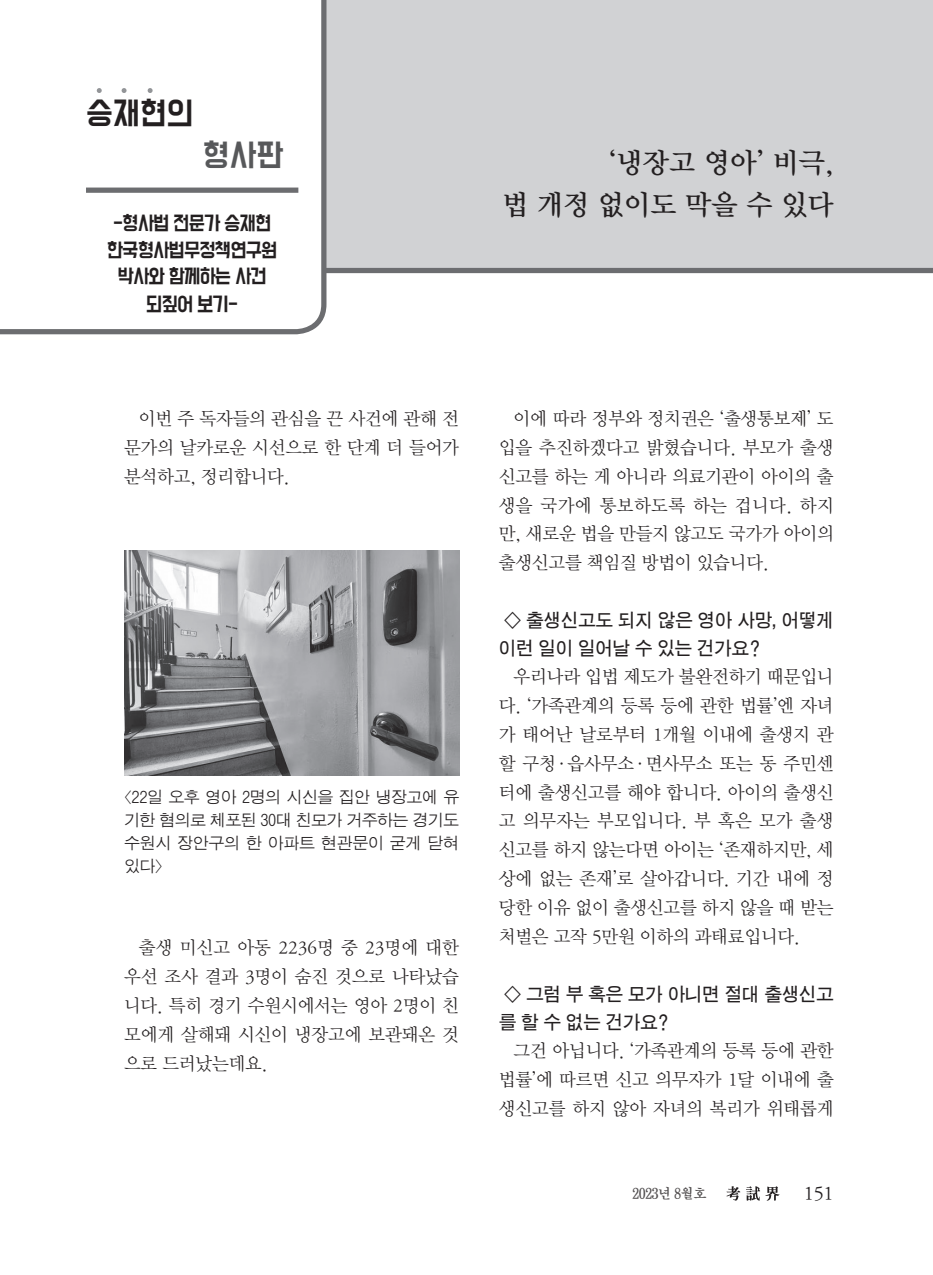
<style>
.page{position:relative;width:933px;height:1275px;background:#fff}
.page>*{position:absolute;margin:0;border:0;box-sizing:border-box;transform-origin:0 0}
.t1{font:28px/42px "DX Nmu Std 40";color:#231f20;text-align:right}
.t2{font:28px "BM Do Hyeon";color:#231f20}
.t3{font:28px "BM Do Hyeon";color:#57585a}
.t4{font:19.25px "DX Nmu Std 30";color:#231f20}
.t5{font:18.38px/28.9px "DX Nmu Std 25";letter-spacing:-.01em;color:#231f20;text-align:justify}
.t6{font:18.38px/28px "D Xgo Std 40";letter-spacing:-.01em;color:#231f20;scale:.95 1}
.t7{font:17.5px/26.2px "BM Do Hyeon";letter-spacing:-.05em;color:#231f20;text-align:center}
.t8{font:15.75px/22.8px "D Xgo Std 20";letter-spacing:-.02em;color:#231f20;text-align:justify}
.t9{font:14px "D Xmu Std 40";letter-spacing:-.05em;color:#231f20;scale:.95 1}
.s1{font-family:"DX Nmu Std 20"}
</style>
<div class="page">
<svg style="left:726px;top:1186px;width:14px;height:15px"></svg>
<svg style="left:746px;top:1186px;width:33px;height:15px"></svg>
<div style="left:266px;top:0;width:667px;height:270px;background:#d1d2d4"></div>
<svg style="left:0;top:0;width:326px;height:334px;background:#77777a"></svg>
<svg style="left:0;top:0;width:321px;height:329px"></svg>
<svg style="left:97px;top:88px;width:5px;height:5px"></svg>
<svg style="left:122px;top:88px;width:4px;height:5px"></svg>
<svg style="left:148px;top:88px;width:5px;height:5px"></svg>
<div style="left:324px;top:268px;width:609px;height:5px;background:#6c6d70"></div>
<div style="left:86px;top:188px;width:212px;height:5px;background:#6c6d70"></div>
<img style="left:124px;top:550px;width:335px;height:226px">
<h1 class="t2" style="left:86px;top:99px;width:109px">승재현의</h1>
<h1 class="t3" style="left:202px;top:141px;width:82px">형사판</h1>
<p class="t7" style="left:107px;top:212px;width:172px">-형사법 전문가 승재현 한국형사법무정책연구원 박사와 함께하는 사건</p>
<p class="t7" style="left:146px;top:292px;width:93px">되짚어 보기-</p>
<p class="t5" style="left:124px;top:405px;width:336px;text-indent:15px">이번 주 독자들의 관심을 끈 사건에 관해 전 문가의 날카로운 시선으로 한 단계 더 들어가 분석하고, 정리합니다.</p>
<p class="t8" style="left:124px;top:787px;width:336px">〈22일 오후 영아 2명의 시신을 집안 냉장고에 유 기한 혐의로 체포된 30대 친모가 거주하는 경기도 수원시 장안구의 한 아파트 현관문이 굳게 닫혀 있다〉</p>
<p class="t5" style="left:124px;top:934px;width:336px;text-indent:15px">출생 미신고 아동 2236명 중 23명에 대한 우선 조사 결과 3명이 숨진 것으로 나타났습 니다. 특히 경기 수원시에서는 영아 2명이 친 모에게 살해돼 시신이 냉장고에 보관돼온 것 으로 드러났는데요.</p>
<h1 class="t1" style="left:502px;top:143px;width:333px">‘냉장고 영아’ 비극,<br>법 개정 없이도 막을 수 있다</h1>
<p class="t5" style="left:499px;top:405px;width:336px;text-indent:15px">이에 따라 정부와 정치권은 ‘출생통보제’ 도 입을 추진하겠다고 밝혔습니다. 부모가 출생 신고를 하는 게 아니라 의료기관이 아이의 출 생을 국가에 통보하도록 하는 겁니다. 하지 만, 새로운 법을 만들지 않고도 국가가 아이의 출생신고를 책임질 방법이 있습니다.</p>
<p class="t6" style="left:499px;top:607px;width:354px">◇ 출생신고도 되지 않은 영아 사망, 어떻게 이런 일이 일어날 수 있는 건가요?</p>
<p class="t5" style="left:499px;top:663px;width:336px;text-indent:15px">우리나라 입법 제도가 불완전하기 때문입니 다. ‘가족관계의 등록 등에 관한 법률’엔 자녀 가 태어난 날로부터 1개월 이내에 출생지 관 할 구청<span class="s1">·</span>읍사무소<span class="s1">·</span>면사무소 또는 동 주민센 터에 출생신고를 해야 합니다. 아이의 출생신 고 의무자는 부모입니다. 부 혹은 모가 출생 신고를 하지 않는다면 아이는 ‘존재하지만, 세 상에 없는 존재’로 살아갑니다. 기간 내에 정 당한 이유 없이 출생신고를 하지 않을 때 받는 처벌은 고작 5만원 이하의 과태료입니다.</p>
<p class="t6" style="left:499px;top:981px;width:354px">◇ 그럼 부 혹은 모가 아니면 절대 출생신고 를 할 수 없는 건가요?</p>
<p class="t5" style="left:499px;top:1036px;width:336px;text-indent:15px">그건 아닙니다. ‘가족관계의 등록 등에 관한 법률’에 따르면 신고 의무자가 1달 이내에 출 생신고를 하지 않아 자녀의 복리가 위태롭게</p>
<p class="t9" style="left:632px;top:1186px;width:80px">2023년 8월호</p>
<p class="t4" style="left:804px;top:1183px;width:31px">151</p>
</div>
